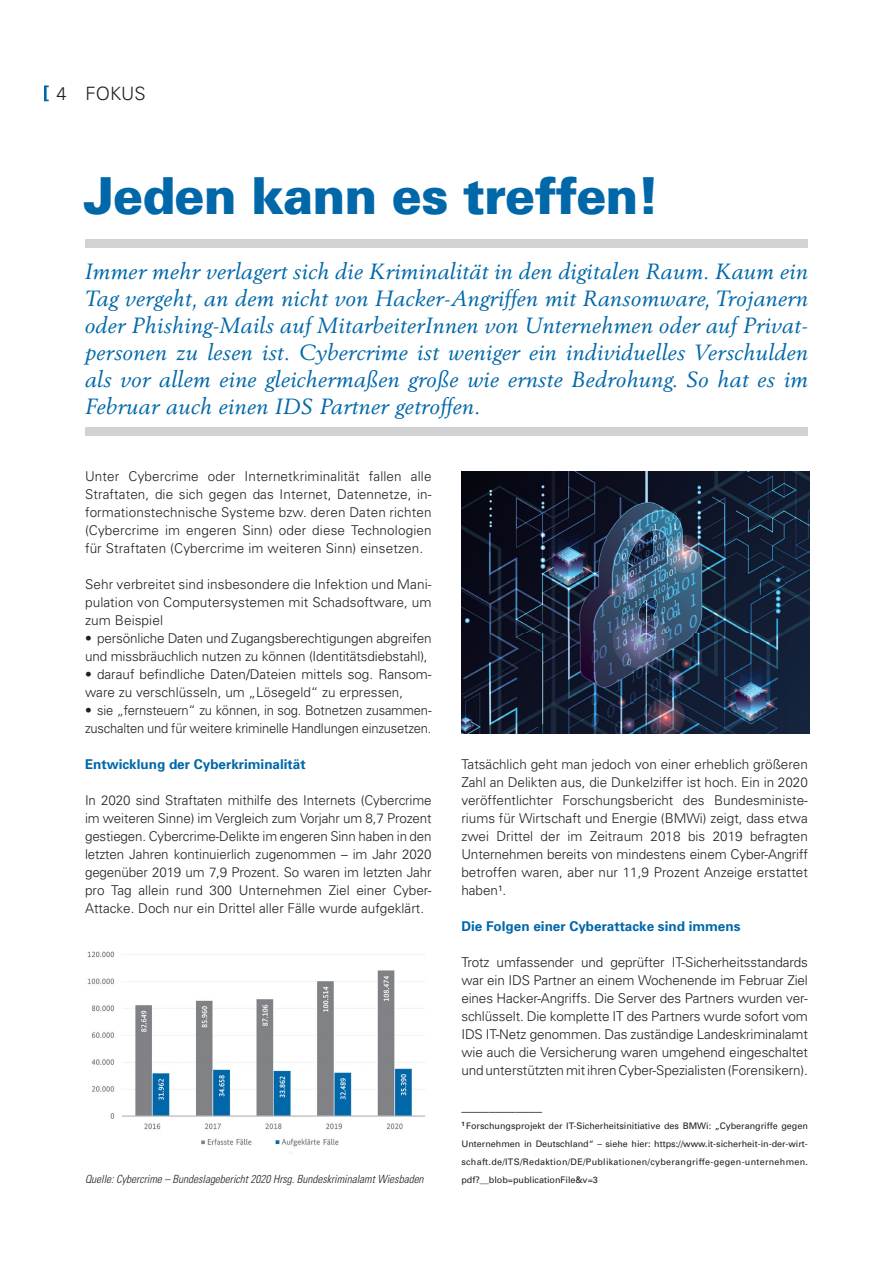
<style>
.page{position:relative;width:893px;height:1263px;background:#fff}
.page>*{position:absolute;margin:0;border:0;box-sizing:border-box;transform-origin:0 0}
.t1{font:900 51px "Univers";letter-spacing:-.02em;color:#0068a9}
.t2{font:italic 21.75px/27px "Berling";letter-spacing:.02em;color:#0068a9;text-align:justify}
.t3{font:300 18.3px "Univers";color:#231f20}
.t4{font:300 13.5px/18px "Univers";color:#231f20;text-align:justify}
.t5{font:700 13.5px "Univers";color:#0068a9}
.t6{font:italic 300 condensed 11.25px "Univers";color:#231f20}
.t7{font:9px/18px "Univers";letter-spacing:.03em;color:#231f20;text-align:justify}
</style>
<div class="page">
<div style="left:85px;top:427px;width:723px;height:9px;background:#d1d2d4"></div>
<svg style="left:44px;top:85px;width:5px;height:16px"></svg>
<div style="left:85px;top:239px;width:723px;height:9px;background:#d1d2d4"></div>
<img style="left:461px;top:471px;width:348px;height:262px">
<img style="left:87px;top:951px;width:338px;height:202px">
<h3 class="t3" style="left:56px;top:82px;width:91px">4 FOKUS</h3>
<h1 class="t1" style="left:84px;top:165px;width:577px">Jeden kann es treffen!</h1>
<p class="t2" style="left:85px;top:258px;width:724px">Immer mehr verlagert sich die Kriminalität in den digitalen Raum. Kaum ein Tag vergeht, an dem nicht von Hacker-Angriffen mit Ransomware, Trojanern oder Phishing-Mails auf MitarbeiterInnen von Unternehmen oder auf Privat&shy;personen zu lesen ist. Cybercrime ist weniger ein individuelles Verschulden als vor allem eine gleichermaßen große wie ernste Bedrohung. So hat es im Februar auch einen IDS Partner getroffen.</p>
<p class="t4" style="left:85px;top:467px;width:348px">Unter Cybercrime oder Internetkriminalität fallen alle Straftaten, die sich gegen das Internet, Datennetze, in&shy;formationstechnische Systeme bzw. deren Daten richten (Cybercrime im engeren Sinn) oder diese Technologien für Straftaten (Cybercrime im weiteren Sinn) einsetzen.</p>
<p class="t4" style="left:85px;top:575px;width:348px">Sehr verbreitet sind insbesondere die Infektion und Mani&shy;pulation von Computersystemen mit Schadsoftware, um zum Beispiel</p>
<p class="t4" style="left:85px;top:629px;width:348px">• persönliche Daten und Zugangsberechtigungen abgreifen und missbräuchlich nutzen zu können (Identitätsdiebstahl),</p>
<p class="t4" style="left:85px;top:665px;width:348px">• darauf befindliche Daten/Dateien mittels sog. Ransom&shy;ware zu verschlüsseln, um „Lösegeld“ zu erpressen,</p>
<p class="t4" style="left:85px;top:701px;width:348px">• sie „fernsteuern“ zu können, in sog. Botnetzen zusammen&shy;zuschalten und für weitere kriminelle Handlungen einzusetzen.</p>
<p class="t5" style="left:85px;top:756px;width:222px">Entwicklung der Cyberkriminalität</p>
<p class="t4" style="left:85px;top:791px;width:348px">In 2020 sind Straftaten mithilfe des Internets (Cybercrime im weiteren Sinne) im Vergleich zum Vorjahr um 8,7 Prozent gestiegen. Cybercrime-Delikte im engeren Sinn haben in den letzten Jahren kontinuierlich zugenommen – im Jahr 2020 gegenüber 2019 um 7,9 Prozent. So waren im letzten Jahr pro Tag allein rund 300 Unternehmen Ziel einer Cyber-Attacke. Doch nur ein Drittel aller Fälle wurde aufgeklärt.</p>
<p class="t6" style="left:85px;top:1172px;width:343px">Quelle:Cybercrime– Bundeslagebericht2020Hrsg.BundeskriminalamtWiesbaden</p>
<p class="t4" style="left:461px;top:755px;width:348px">Tatsächlich geht man jedoch von einer erheblich größeren Zahl an Delikten aus, die Dunkelziffer ist hoch. Ein in 2020 veröffentlichter Forschungsbericht des Bundesministe&shy;riums für Wirtschaft und Energie (BMWi) zeigt, dass etwa zwei Drittel der im Zeitraum 2018 bis 2019 befragten Unternehmen bereits von mindestens einem Cyber-Angriff betroffen waren, aber nur 11,9 Prozent Anzeige erstattet haben<sup>1</sup>.</p>
<p class="t5" style="left:461px;top:918px;width:281px">Die Folgen einer Cyberattacke sind immens</p>
<p class="t4" style="left:461px;top:953px;width:348px">Trotz umfassender und geprüfter IT-Sicherheitsstandards war ein IDS Partner an einem Wochenende im Februar Ziel eines Hacker-Angriffs. Die Server des Partners wurden ver&shy;schlüsselt. Die komplette IT des Partners wurde sofort vom IDS IT-Netz genommen. Das zuständige Landeskriminalamt wie auch die Versicherung waren umgehend eingeschaltet und unterstützten mit ihren Cyber-Spezialisten (Forensikern).</p>
<p class="t4" style="left:461px;top:1097px;width:82px">____________</p>
<p class="t7" style="left:461px;top:1117px;width:348px"><sup>1</sup> Forschungsprojekt der IT-Sicherheitsinitiative des BMWi: „Cyberangriffe gegen Unternehmen in Deutschland“ – siehe hier: https://www.it-sicherheit-in-der-wirt&shy;schaft.de/ITS/Redaktion/DE/Publikationen/cyberangriffe-gegen-unternehmen. pdf?__blob=publicationFile&amp;v=3</p>
</div>
